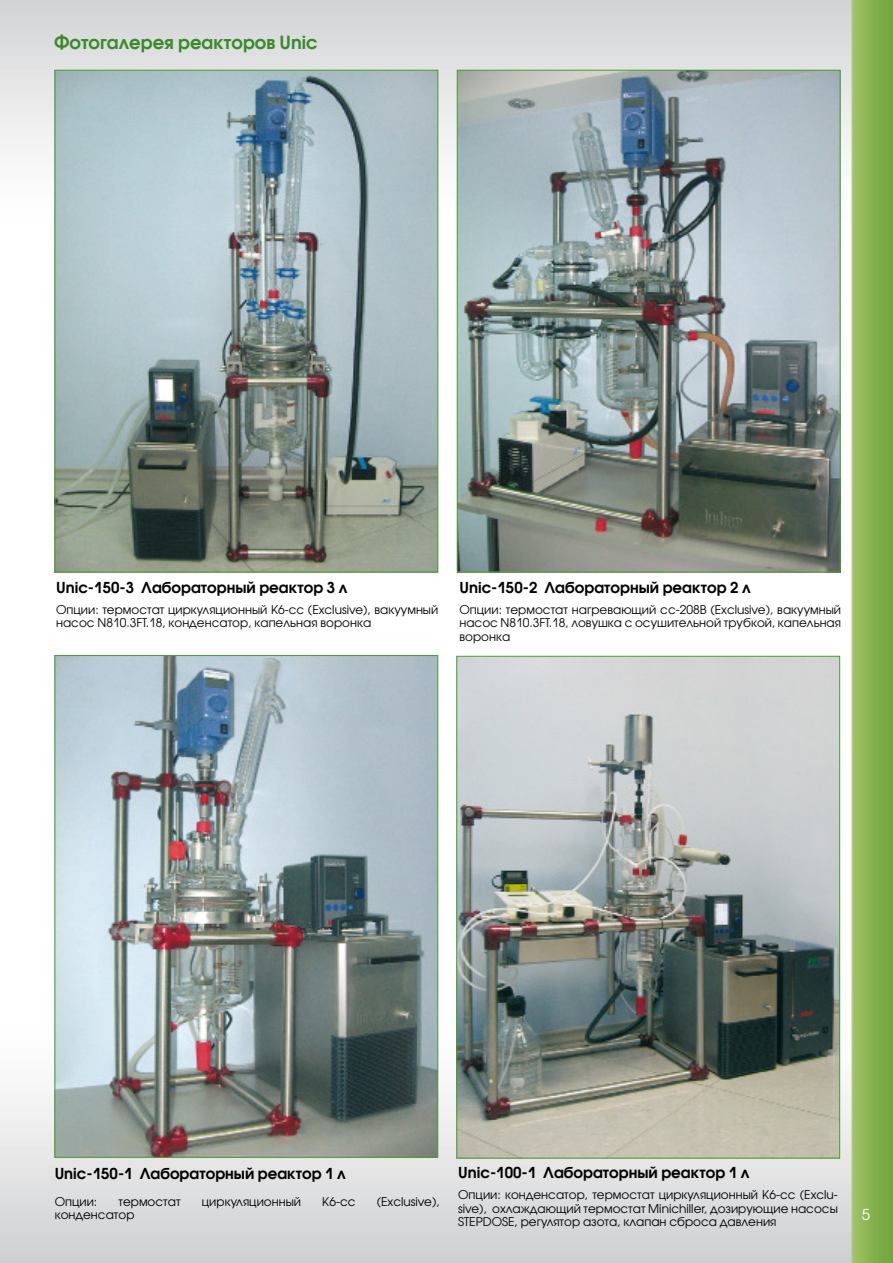
<style>
.page{position:relative;width:893px;height:1263px;background:#fff}
.page>*{position:absolute;margin:0;border:0;box-sizing:border-box;transform-origin:0 0}
.t1{font:600 18px "Avant Garde Gothic C";color:#388b27}
.t2{font:600 15px "Avant Garde Gothic C";color:#000}
.t3{font:15px "Avant Garde Gothic C";color:#fff}
.t4{font:12px/13.5px "Avant Garde Gothic C";color:#000;text-align:justify}
</style>
<div class="page">
<img style="left:0;top:0;width:892px;height:1263px">
<img style="left:57px;top:72px;width:379px;height:498px">
<img style="left:57px;top:657px;width:379px;height:499px">
<img style="left:459px;top:72px;width:379px;height:498px">
<img style="left:458px;top:658px;width:380px;height:498px">
<h1 class="t1" style="left:54px;top:35px;width:265px">Фотогалерея реакторов Unic</h1>
<p class="t2" style="left:56px;top:581px;width:293px">Unic-150-3 Лабораторный реактор 3 л</p>
<p class="t4" style="left:56px;top:603px;width:383px">Опции: термостат циркуляционный K6-cc (Exclusive), вакуумный насос N810.3FT.18, конденсатор, капельная воронка</p>
<p class="t2" style="left:459px;top:581px;width:293px">Unic-150-2 Лабораторный реактор 2 л</p>
<p class="t4" style="left:459px;top:603px;width:383px">Опции: термостат нагревающий cc-208В (Exclusive), вакуумный насос N810.3FT.18, ловушка с осушительной трубкой, капельная воронка</p>
<p class="t2" style="left:55px;top:1167px;width:293px">Unic-150-1 Лабораторный реактор 1 л</p>
<p class="t4" style="left:55px;top:1195px;width:44px">Опции:</p>
<p class="t4" style="left:118px;top:1195px;width:64px">термостат</p>
<p class="t4" style="left:202px;top:1195px;width:101px">циркуляционный</p>
<p class="t4" style="left:322px;top:1195px;width:35px">K6-cc</p>
<p class="t4" style="left:377px;top:1195px;width:64px">(Exclusive),</p>
<p class="t4" style="left:55px;top:1208px;width:81px">конденсатор</p>
<p class="t2" style="left:458px;top:1166px;width:293px">Unic-100-1 Лабораторный реактор 1 л</p>
<p class="t4" style="left:458px;top:1188px;width:381px">Опции: конденсатор, термостат циркуляционный K6-cc (Exclu&shy;sive), охлаждающий термостат Minichiller, дозирующие насосы STEPDOSE, регулятор азота, клапан сброса давления</p>
<p class="t3" style="left:861px;top:1207px;width:10px">5</p>
</div>
